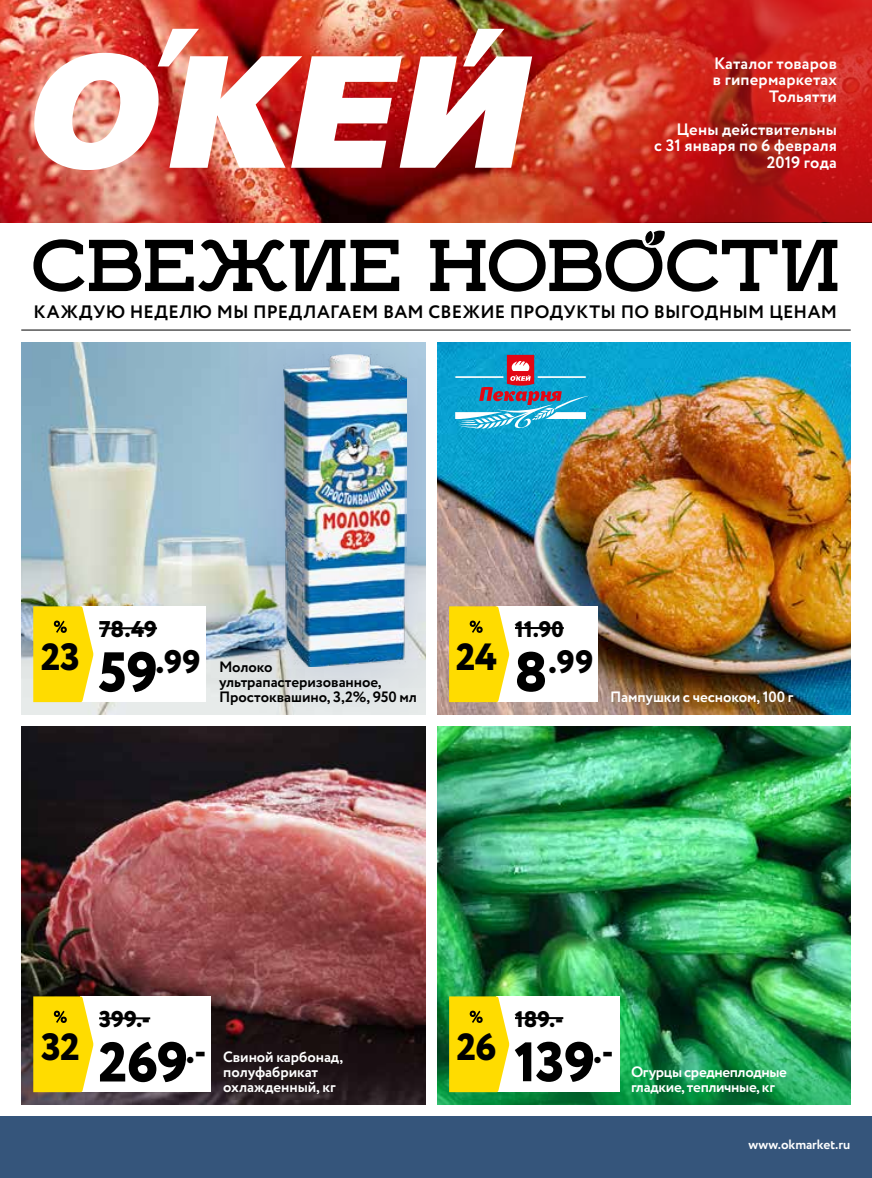
<style>
.page{position:relative;width:872px;height:1178px;background:#fff}
.page>*{position:absolute;margin:0;border:0;box-sizing:border-box;transform-origin:0 0}
.t1{font:69px "Ikra Slab";letter-spacing:.005em;color:#000}
.t2{font:800 55.8px "Circe";color:#000}
.t3{font:800 55.5px "Circe";color:#000}
.t4{font:800 37.95px "Circe";letter-spacing:-.02em;color:#000}
.t5{font:800 32.55px "Circe";color:#000}
.t6{font:800 32.4px "Circe";color:#000}
.t7{font:800 22.8px "Circe";letter-spacing:-.01em;color:#000}
.t8{font:800 22.5px "Circe";letter-spacing:-.005em;color:#000}
.t9{font:700 18px "Circe";letter-spacing:.015em;color:#000}
.t10{font:700 16.5px/16.5px "Circe";letter-spacing:.01em;color:#fff;text-align:right}
.t11{font:700 15px/15px "Circe";letter-spacing:-.01em;color:#fff}
.t12{font:700 15px/15px "Circe";letter-spacing:-.005em;color:#000}
.t13{font:700 13.5px "Circe";letter-spacing:-.005em;color:#fff}
.s1{font-size:55.8px}
.s2{font-size:55.5px}
</style>
<div class="page">
<img style="left:21px;top:726px;width:404px;height:378px">
<img style="left:437px;top:342px;width:413px;height:372px">
<img style="left:437px;top:726px;width:413px;height:270px">
<img style="left:21px;top:342px;width:193px;height:372px">
<div style="left:214px;top:342px;width:211px;height:372px;background:#455ba6;opacity:.3"></div>
<img style="left:284px;top:354px;width:122px;height:312px">
<img style="left:437px;top:996px;width:413px;height:108px">
<div style="left:80px;top:606px;width:125px;height:96px;background:#fff"></div>
<hr style="left:99px;top:627px;width:58px;height:2px;background:#000">
<svg style="left:33px;top:606px;width:60px;height:96px;background:#fadb17"></svg>
<div style="left:496px;top:606px;width:102px;height:96px;background:#fff"></div>
<hr style="left:515px;top:627px;width:49px;height:2px;background:#000">
<svg style="left:449px;top:606px;width:60px;height:96px;background:#fbdb17"></svg>
<div style="left:80px;top:996px;width:131px;height:96px;background:#fff"></div>
<hr style="left:99px;top:1017px;width:51px;height:2px;background:#000">
<svg style="left:33px;top:996px;width:60px;height:96px;background:#f9da16"></svg>
<div style="left:496px;top:996px;width:123px;height:96px;background:#fff"></div>
<hr style="left:515px;top:1017px;width:48px;height:2px;background:#000">
<svg style="left:449px;top:996px;width:60px;height:96px;background:#fadb16"></svg>
<div style="left:0;top:1116px;width:872px;height:62px;background:#35557b"></div>
<img style="left:0;top:0;width:546px;height:222px">
<svg style="left:546px;top:0;width:326px;height:222px;background:#c72b21"></svg>
<img style="left:28px;top:29px;width:504px;height:142px">
<hr style="left:21px;top:330px;width:829px;height:1px;background:#000">
<svg style="left:639px;top:188px;width:30px;height:58px"></svg>
<svg style="left:455px;top:355px;width:134px;height:77px;background:#449bbf"></svg>
<p class="t10" style="left:713px;top:56px;width:125px">Каталог товаров в гипермаркетах<br>Тольятти</p>
<p class="t10" style="left:654px;top:122px;width:184px">Цены действительны<br>с 31 января по 6 февраля<br>2019 года</p>
<h1 class="t1" style="left:31px;top:222px;width:809px">СВЕЖИЕ НОВОСТИ</h1>
<p class="t9" style="left:34px;top:300px;width:805px">КАЖДУЮ НЕДЕЛЮ МЫ ПРЕДЛАГАЕМ ВАМ СВЕЖИЕ ПРОДУКТЫ ПО ВЫГОДНЫМ ЦЕНАМ</p>
<h3 class="t4" style="left:41px;top:631px;width:41px">23</h3>
<h3 class="t7" style="left:99px;top:614px;width:59px">78.49</h3>
<h3 class="t5" style="left:98px;top:640px;width:104px"><span class="s1">59</span>.99</h3>
<h3 class="t8" style="left:515px;top:614px;width:50px">11.90</h3>
<h3 class="t4" style="left:456px;top:631px;width:43px">24</h3>
<p class="t12" style="left:219px;top:660px;width:199px">Молоко ультрапастеризованное,<br>Простоквашино, 3,2%, 950 мл</p>
<h3 class="t6" style="left:514px;top:640px;width:81px"><span class="s2">8</span>.99</h3>
<p class="t11" style="left:610px;top:690px;width:185px">Пампушки с чесноком, 100 г</p>
<h3 class="t4" style="left:41px;top:1021px;width:40px">32</h3>
<h3 class="t7" style="left:99px;top:1004px;width:53px">399.-</h3>
<h2 class="t2" style="left:98px;top:1024px;width:109px">269<sup>.-</sup></h2>
<h3 class="t8" style="left:515px;top:1004px;width:50px">189.-</h3>
<h3 class="t4" style="left:456px;top:1021px;width:41px">26</h3>
<p class="t11" style="left:223px;top:1050px;width:122px">Свиной карбонад, полуфабрикат охлажденный, кг</p>
<h3 class="t3" style="left:514px;top:1024px;width:101px">139<sup>.-</sup></h3>
<p class="t11" style="left:631px;top:1065px;width:157px">Огурцы среднеплодные гладкие, тепличные, кг</p>
<p class="t13" style="left:748px;top:1135px;width:103px">www.okmarket.ru</p>
</div>
